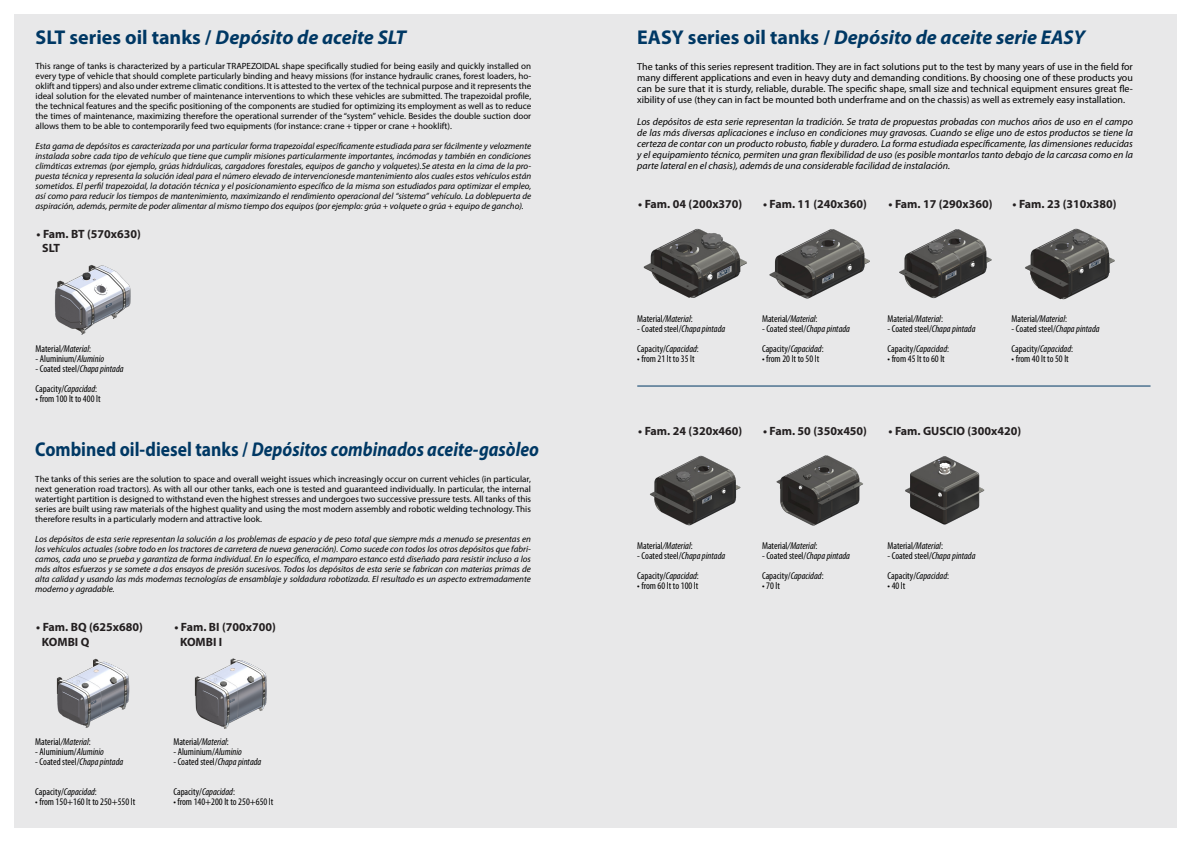
<style>
.page{position:relative;width:1191px;height:842px;background:#fff}
.page>*{position:absolute;margin:0;border:0;box-sizing:border-box;transform-origin:0 0}
.t1{font:italic 700 20px "Myriad Pro";color:#003864}
.t2{font:italic 700 20px "Myriad Pro";color:#003864;scale:.88 1}
.t3{font:700 12px "Myriad Pro";color:#231f20}
.t4{font:condensed 10px "Myriad Pro";color:#000}
.t5{font:italic 10px/11px "Myriad Pro";color:#000;text-align:justify}
.t6{font:10px/11px "Myriad Pro";color:#000;text-align:justify}
.t7{font:italic 9px/10px "Myriad Pro";color:#000;text-align:justify}
.t8{font:9px/10px "Myriad Pro";color:#000;text-align:justify}
.s1{font-style:normal}
.s2{font-style:italic}
</style>
<div class="page">
<div style="left:15px;top:14px;width:1162px;height:814px;background:#e8e8e9"></div>
<img style="left:643px;top:228px;width:104px;height:70px">
<img style="left:769px;top:229px;width:101px;height:70px">
<img style="left:899px;top:229px;width:93px;height:70px">
<img style="left:1025px;top:228px;width:90px;height:71px">
<img style="left:650px;top:455px;width:91px;height:71px">
<img style="left:776px;top:455px;width:87px;height:71px">
<img style="left:905px;top:456px;width:80px;height:69px">
<img style="left:54px;top:265px;width:77px;height:70px">
<img style="left:56px;top:658px;width:74px;height:70px">
<img style="left:194px;top:658px;width:73px;height:71px">
<hr style="left:637px;top:386px;width:513px;height:1px;background:#003864">
<p class="t1" style="left:36px;top:24px;width:372px"><span class="s1">SLT series oil tanks /</span> Depósito de aceite SLT</p>
<p class="t8" style="left:36px;top:61px;width:497px">This range of tanks is characterized by a particular TRAPEZOIDAL shape specifically studied for being easily and quickly installed on every type of vehicle that should complete particularly binding and heavy missions (for instance hydraulic cranes, forest loaders, ho&shy;oklift and tippers) and also under extreme climatic conditions. It is attested to the vertex of the technical purpose and it represents the ideal solution for the elevated number of maintenance interventions to which these vehicles are submitted. The trapezoidal profile, the technical features and the specific positioning of the components are studied for optimizing its employment as well as to reduce the times of maintenance, maximizing therefore the operational surrender of the “system” vehicle. Besides the double suction door allows them to be able to contemporarily feed two equipments (for instance: crane + tipper or crane + hooklift).</p>
<p class="t7" style="left:36px;top:141px;width:497px">Esta gama de depósitos es caracterizada por una particular forma trapezoidal específicamente estudiada para ser fácilmente y velozmente instalada sobre cada tipo de vehículo que tiene que cumplir misiones particularmente importantes, incómodas y también en condiciones climáticas extremas (por ejemplo, grúas hidráulicas, cargadores forestales, equipos de gancho y volquetes).Se atesta en la cima de la pro&shy;puesta técnica y representa la solución ideal para el número elevado de intervencionesde mantenimiento alos cuales estos vehículos están sometidos. El perfil trapezoidal, la dotación técnica y el posicionamiento específico de la misma son estudiados para optimizar el empleo, así como para reducir los tiempos de mantenimiento, maximizando el rendimiento operacional del “sistema” vehículo. La doblepuerta de aspiración, además, permite de poder alimentar al mismo tiempo dos equipos (por ejemplo: grúa + volquete o grúa + equipo de gancho).</p>
<p class="t3" style="left:37px;top:226px;width:106px">• Fam. BT (570x630)</p>
<p class="t3" style="left:42px;top:240px;width:19px">SLT</p>
<p class="t4" style="left:36px;top:342px;width:57px">Material<span class="s2">/Material</span>:</p>
<p class="t4" style="left:36px;top:352px;width:70px">- Aluminium/<span class="s2">Aluminio</span></p>
<p class="t4" style="left:36px;top:362px;width:90px">- Coated steel/<span class="s2">Chapa pintada</span></p>
<p class="t4" style="left:36px;top:382px;width:63px">Capacity/<span class="s2">Capacidad</span>:</p>
<p class="t4" style="left:36px;top:392px;width:66px">• from 100 lt to 400 lt</p>
<p class="t2" style="left:35px;top:437px;width:574px"><span class="s1">Combined oil-diesel tanks /</span> Depósitos combinados aceite-gasòleo</p>
<p class="t8" style="left:35px;top:474px;width:497px">The tanks of this series are the solution to space and overall weight issues which increasingly occur on current vehicles (in particular, next generation road tractors). As with all our other tanks, each one is tested and guaranteed individually. In particular, the internal watertight partition is designed to withstand even the highest stresses and undergoes two successive pressure tests. All tanks of this series are built using raw materials of the highest quality and using the most modern assembly and robotic welding technology. This therefore results in a particularly modern and attractive look.</p>
<p class="t7" style="left:35px;top:534px;width:497px">Los depósitos de esta serie representan la solución a los problemas de espacio y de peso total que siempre más a menudo se presentas en los vehículos actuales (sobre todo en los tractores de carretera de nueva generación). Como sucede con todos los otros depósitos que fabri&shy;camos, cada uno se prueba y garantiza de forma individual. En lo específico, el mamparo estanco está diseñado para resistir incluso a los más altos esfuerzos y se somete a dos ensayos de presión sucesivos. Todos los depósitos de esta serie se fabrican con materias primas de alta calidad y usando las más modernas tecnologías de ensamblaje y soldadura robotizada. El resultado es un aspecto extremadamente moderno y agradable.</p>
<p class="t3" style="left:36px;top:620px;width:108px">• Fam. BQ (625x680)</p>
<p class="t3" style="left:42px;top:634px;width:49px">KOMBI Q</p>
<p class="t3" style="left:174px;top:620px;width:103px">• Fam. BI (700x700)</p>
<p class="t3" style="left:180px;top:634px;width:44px">KOMBI I</p>
<p class="t4" style="left:35px;top:736px;width:57px">Material<span class="s2">/Material</span>:</p>
<p class="t4" style="left:35px;top:746px;width:70px">- Aluminium/<span class="s2">Aluminio</span></p>
<p class="t4" style="left:35px;top:756px;width:90px">- Coated steel/<span class="s2">Chapa pintada</span></p>
<p class="t4" style="left:35px;top:786px;width:63px">Capacity/<span class="s2">Capacidad</span>:</p>
<p class="t4" style="left:35px;top:796px;width:101px">• from 150+160 lt to 250+550 lt</p>
<p class="t4" style="left:173px;top:736px;width:57px">Material<span class="s2">/Material</span>:</p>
<p class="t4" style="left:173px;top:746px;width:70px">- Aluminium/<span class="s2">Aluminio</span></p>
<p class="t4" style="left:173px;top:756px;width:90px">- Coated steel/<span class="s2">Chapa pintada</span></p>
<p class="t4" style="left:173px;top:786px;width:63px">Capacity/<span class="s2">Capacidad</span>:</p>
<p class="t4" style="left:173px;top:796px;width:101px">• from 140+200 lt to 250+650 lt</p>
<p class="t1" style="left:637px;top:24px;width:449px"><span class="s1">EASY series oil tanks /</span> Depósito de aceite serie EASY</p>
<p class="t6" style="left:637px;top:61px;width:497px">The tanks of this series represent tradition. They are in fact solutions put to the test by many years of use in the field for many different applications and even in heavy duty and demanding conditions. By choosing one of these products you can be sure that it is sturdy, reliable, durable. The specific shape, small size and technical equipment ensures great fle&shy;xibility of use (they can in fact be mounted both underframe and on the chassis) as well as extremely easy installation.</p>
<p class="t5" style="left:637px;top:116px;width:497px">Los depósitos de esta serie representan la tradición. Se trata de propuestas probadas con muchos años de uso en el campo de las más diversas aplicaciones e incluso en condiciones muy gravosas. Cuando se elige uno de estos productos se tiene la certeza de contar con un producto robusto, fiable y duradero. La forma estudiada específicamente, las dimensiones reducidas y el equipamiento técnico, permiten una gran flexibilidad de uso (es posible montarlos tanto debajo de la carcasa como en la parte lateral en el chasis), además de una considerable facilidad de instalación.</p>
<p class="t3" style="left:638px;top:197px;width:106px">• Fam. 04 (200x370)</p>
<p class="t3" style="left:763px;top:197px;width:106px">• Fam. 11 (240x360)</p>
<p class="t3" style="left:888px;top:197px;width:106px">• Fam. 17 (290x360)</p>
<p class="t3" style="left:1012px;top:197px;width:106px">• Fam. 23 (310x380)</p>
<p class="t4" style="left:637px;top:313px;width:57px">Material<span class="s2">/Material</span>:</p>
<p class="t4" style="left:637px;top:323px;width:90px">- Coated steel/<span class="s2">Chapa pintada</span></p>
<p class="t4" style="left:637px;top:343px;width:63px">Capacity/<span class="s2">Capacidad</span>:</p>
<p class="t4" style="left:637px;top:353px;width:59px">• from 21 lt to 35 lt</p>
<p class="t4" style="left:762px;top:313px;width:57px">Material<span class="s2">/Material</span>:</p>
<p class="t4" style="left:762px;top:323px;width:90px">- Coated steel/<span class="s2">Chapa pintada</span></p>
<p class="t4" style="left:762px;top:343px;width:63px">Capacity/<span class="s2">Capacidad</span>:</p>
<p class="t4" style="left:762px;top:353px;width:59px">• from 20 lt to 50 lt</p>
<p class="t4" style="left:887px;top:313px;width:57px">Material<span class="s2">/Material</span>:</p>
<p class="t4" style="left:887px;top:323px;width:90px">- Coated steel/<span class="s2">Chapa pintada</span></p>
<p class="t4" style="left:887px;top:343px;width:63px">Capacity/<span class="s2">Capacidad</span>:</p>
<p class="t4" style="left:887px;top:353px;width:59px">• from 45 lt to 60 lt</p>
<p class="t4" style="left:1011px;top:313px;width:57px">Material<span class="s2">/Material</span>:</p>
<p class="t4" style="left:1011px;top:323px;width:90px">- Coated steel/<span class="s2">Chapa pintada</span></p>
<p class="t4" style="left:1011px;top:343px;width:63px">Capacity/<span class="s2">Capacidad</span>:</p>
<p class="t4" style="left:1011px;top:353px;width:59px">• from 40 lt to 50 lt</p>
<p class="t3" style="left:638px;top:423px;width:106px">• Fam. 24 (320x460)</p>
<p class="t3" style="left:763px;top:423px;width:106px">• Fam. 50 (350x450)</p>
<p class="t3" style="left:888px;top:423px;width:134px">• Fam. GUSCIO (300x420)</p>
<p class="t4" style="left:637px;top:540px;width:57px">Material<span class="s2">/Material</span>:</p>
<p class="t4" style="left:637px;top:550px;width:90px">- Coated steel/<span class="s2">Chapa pintada</span></p>
<p class="t4" style="left:637px;top:570px;width:63px">Capacity/<span class="s2">Capacidad</span>:</p>
<p class="t4" style="left:637px;top:580px;width:63px">• from 60 lt to 100 lt</p>
<p class="t4" style="left:762px;top:540px;width:57px">Material<span class="s2">/Material</span>:</p>
<p class="t4" style="left:762px;top:550px;width:90px">- Coated steel/<span class="s2">Chapa pintada</span></p>
<p class="t4" style="left:762px;top:570px;width:63px">Capacity/<span class="s2">Capacidad</span>:</p>
<p class="t4" style="left:762px;top:580px;width:19px">• 70 lt</p>
<p class="t4" style="left:887px;top:540px;width:57px">Material<span class="s2">/Material</span>:</p>
<p class="t4" style="left:887px;top:550px;width:90px">- Coated steel/<span class="s2">Chapa pintada</span></p>
<p class="t4" style="left:887px;top:570px;width:63px">Capacity/<span class="s2">Capacidad</span>:</p>
<p class="t4" style="left:887px;top:580px;width:19px">• 40 lt</p>
</div>
